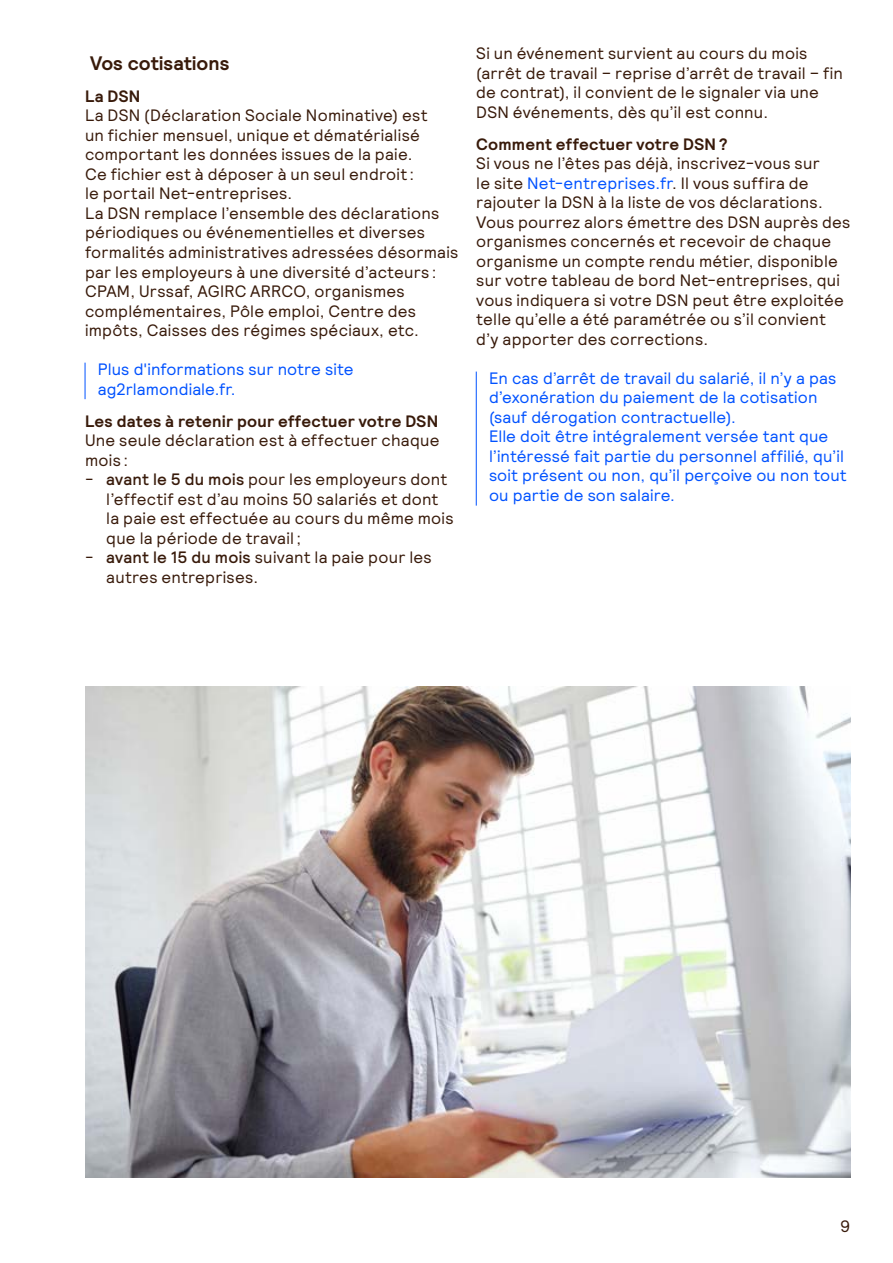
<style>
.page{position:relative;width:893px;height:1263px;background:#fff}
.page>*{position:absolute;margin:0;border:0;box-sizing:border-box;transform-origin:0 0}
.t1{font:700 19.5px "Relative";color:#381a0a}
.t2{font:16.5px/19.5px "Relative";letter-spacing:.015em;color:#381a0a}
.t3{font:16.5px/19.5px "Relative";letter-spacing:.005em;color:#0052ff}
.t4{font:700 16.5px "Relative";letter-spacing:.015em;color:#381a0a}
.s1{font-weight:500}
.s2{color:#0052ff}
</style>
<div class="page">
<hr style="left:85px;top:363px;width:1px;height:36px;background:#0052ff">
<hr style="left:476px;top:372px;width:1px;height:134px;background:#0052ff">
<img style="left:85px;top:686px;width:765px;height:492px">
<p class="t1" style="left:90px;top:50px;width:141px">Vos cotisations</p>
<p class="t4" style="left:85px;top:85px;width:57px">La DSN</p>
<p class="t2" style="left:85px;top:105px;width:375px">La DSN (Déclaration Sociale Nominative) est<br>un fichier mensuel, unique et dématérialisé comportant les données issues de la paie.<br>Ce fichier est à déposer à un seul endroit :<br>le portail Net-entreprises.<br>La DSN remplace l’ensemble des déclarations périodiques ou événementielles et diverses formalités administratives adressées désormais par les employeurs à une diversité d’acteurs :<br>CPAM, Urssaf, AGIRC ARRCO, organismes complémentaires, Pôle emploi, Centre des impôts, Caisses des régimes spéciaux, etc.</p>
<p class="t3" style="left:98px;top:359px;width:257px">Plus d'informations sur notre site ag2rlamondiale.fr.</p>
<p class="t4" style="left:85px;top:410px;width:355px">Les dates à retenir pour effectuer votre DSN</p>
<p class="t2" style="left:85px;top:430px;width:356px">Une seule déclaration est à effectuer chaque mois :</p>
<p class="t2" style="left:106px;top:469px;width:349px;text-indent:-21px">- <span class="s1">avant le 5 du mois</span> pour les employeurs dont l’effectif est d’au moins 50 salariés et dont la paie est effectuée au cours du même mois que la période de travail;</p>
<p class="t2" style="left:106px;top:547px;width:327px;text-indent:-21px">- <span class="s1">avant le 15 du mois</span> suivant la paie pour les autres entreprises.</p>
<p class="t2" style="left:476px;top:43px;width:368px">Si un événement survient au cours du mois (arrêt de travail – reprise d’arrêt de travail – fin de contrat), il convient de le signaler via une DSN événements, dès qu’il est connu.</p>
<p class="t4" style="left:476px;top:133px;width:253px">Comment effectuer votre DSN?</p>
<p class="t2" style="left:476px;top:153px;width:376px">Si vous ne l’êtes pas déjà, inscrivez-vous sur<br>le site <span class="s2">Net-entreprises.fr</span>. Il vous suffira de rajouter la DSN à la liste de vos déclarations.<br>Vous pourrez alors émettre des DSN auprès des organismes concernés et recevoir de chaque organisme un compte rendu métier, disponible sur votre tableau de bord Net-entreprises, qui vous indiquera si votre DSN peut être exploitée telle qu’elle a été paramétrée ou s’il convient d’y apporter des corrections.</p>
<p class="t3" style="left:489px;top:368px;width:359px">En cas d’arrêt de travail du salarié, il n’y a pas d’exonération du paiement de la cotisation (sauf dérogation contractuelle).<br>Elle doit être intégralement versée tant que l’intéressé fait partie du personnel affilié, qu’il soit présent ou non, qu’il perçoive ou non tout ou partie de son salaire.</p>
<p class="t2" style="left:840px;top:1216px;width:12px">9</p>
</div>
